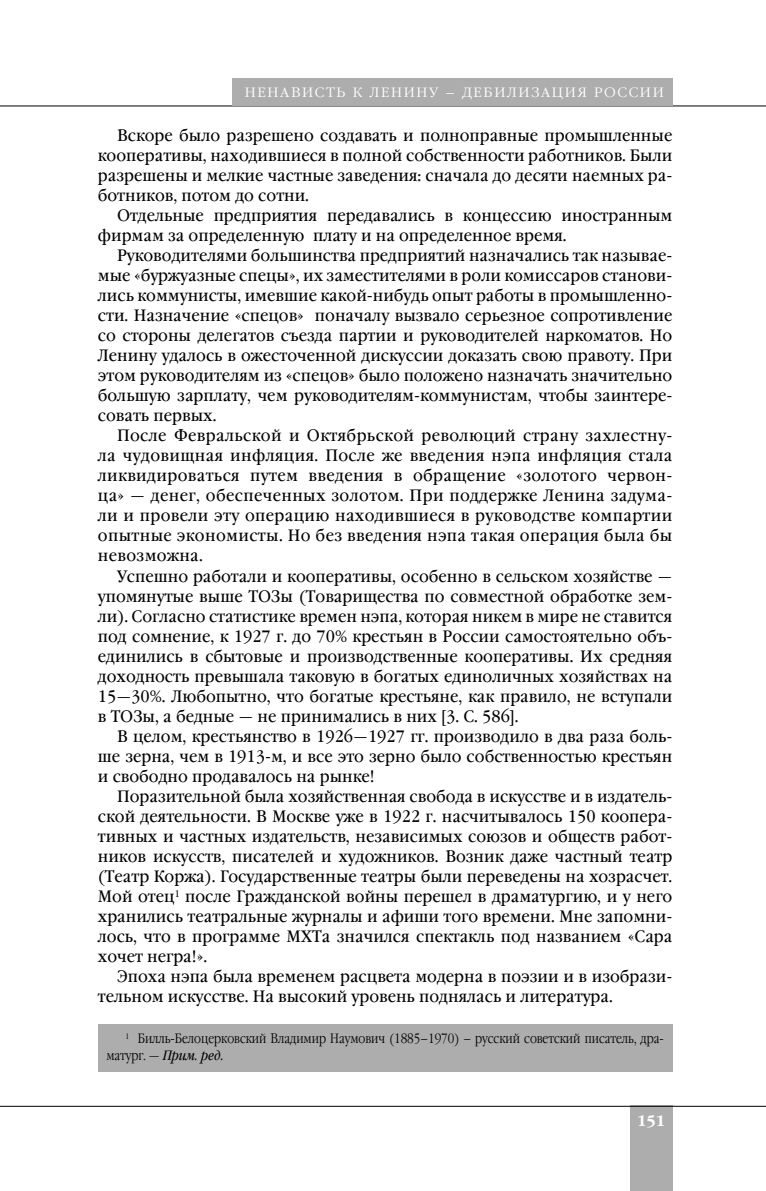
<style>
.page{position:relative;width:766px;height:1191px;background:#fff}
.page>*{position:absolute;margin:0;border:0;box-sizing:border-box;transform-origin:0 0}
.t1{font:16.5px "Garamond Book Narrow C";color:#000;scale:1.1 1}
.t2{font:16.5px "Garamond Book Narrow C";letter-spacing:.02em;color:#000;scale:1.1 1}
.t3{font:700 15px "Garamond C";color:#fff}
.t4{font:300 13.5px/16.5px "Garamond Narrow C";color:#000}
.t5{font:300 13.5px "Garamond Narrow C";letter-spacing:.1em;color:#fff;scale:1.25 1}
.s1{font-family:"Garamond Book Narrow C";font-weight:400;font-style:italic}
</style>
<div class="page">
<div style="left:629px;top:1106px;width:43px;height:85px;background:#adadad"></div>
<hr style="left:0;top:1106px;width:765px;height:1px;background:#000">
<hr style="left:0;top:106px;width:765px;height:1px;background:#000">
<div style="left:232px;top:78px;width:440px;height:28px;background:#adadad"></div>
<div style="left:98px;top:1024px;width:574px;height:47px;background:#adadad"></div>
<p class="t5" style="left:245px;top:87px;width:336px">НЕНАВИСТЬ К ЛЕНИНУ – ДЕБИЛИЗАЦИЯ РОССИИ</p>
<p class="t1" style="left:117px;top:128px;width:506px">Вскоре было разрешено создавать и полноправные промышленные</p>
<p class="t1" style="left:98px;top:148px;width:523px">кооперативы, находившиеся в полной собственности работников. Были</p>
<p class="t1" style="left:98px;top:168px;width:523px">разрешены и мелкие частные заведения: сначала до десяти наемных ра-</p>
<p class="t1" style="left:98px;top:188px;width:193px">ботников, потом до сотни.</p>
<p class="t1" style="left:117px;top:209px;width:506px">Отдельные предприятия передавались в концессию иностранным</p>
<p class="t1" style="left:98px;top:229px;width:427px">фирмам за определенную плату и на определенное время.</p>
<p class="t1" style="left:117px;top:249px;width:506px">Руководителями большинства предприятий назначались так называе-</p>
<p class="t1" style="left:98px;top:269px;width:523px">мые «буржуазные спецы», их заместителями в роли комиссаров станови-</p>
<p class="t1" style="left:98px;top:289px;width:523px">лись коммунисты, имевшие какой-нибудь опыт работы в промышленно-</p>
<p class="t1" style="left:98px;top:309px;width:523px">сти. Назначение «спецов» поначалу вызвало серьезное сопротивление</p>
<p class="t1" style="left:98px;top:329px;width:523px">со стороны делегатов съезда партии и руководителей наркоматов. Но</p>
<p class="t1" style="left:98px;top:349px;width:523px">Ленину удалось в ожесточенной дискуссии доказать свою правоту. При</p>
<p class="t1" style="left:98px;top:369px;width:523px">этом руководителям из «спецов» было положено назначать значительно</p>
<p class="t1" style="left:98px;top:389px;width:523px">большую зарплату, чем руководителям-коммунистам, чтобы заинтере-</p>
<p class="t1" style="left:98px;top:409px;width:109px">совать первых.</p>
<p class="t2" style="left:117px;top:429px;width:506px">После Февральской и Октябрьской революций страну захлестну-</p>
<p class="t2" style="left:98px;top:449px;width:523px">ла чудовищная инфляция. После же введения нэпа инфляция стала</p>
<p class="t2" style="left:98px;top:469px;width:523px">ликвидироваться путем введения в обращение «золотого червон-</p>
<p class="t2" style="left:98px;top:489px;width:523px">ца» — денег, обеспеченных золотом. При поддержке Ленина задума-</p>
<p class="t2" style="left:98px;top:509px;width:523px">ли и провели эту операцию находившиеся в руководстве компартии</p>
<p class="t2" style="left:98px;top:529px;width:523px">опытные экономисты. Но без введения нэпа такая операция была бы</p>
<p class="t2" style="left:98px;top:549px;width:97px">невозможна.</p>
<p class="t1" style="left:117px;top:569px;width:506px">Успешно работали и кооперативы, особенно в сельском хозяйстве —</p>
<p class="t1" style="left:98px;top:589px;width:523px">упомянутые выше ТОЗы (Товарищества по совместной обработке зем-</p>
<p class="t1" style="left:98px;top:609px;width:523px">ли). Согласно статистике времен нэпа, которая никем в мире не ставится</p>
<p class="t1" style="left:98px;top:629px;width:523px">под сомнение, к 1927 г. до 70% крестьян в России самостоятельно объ-</p>
<p class="t1" style="left:98px;top:649px;width:523px">единились в сбытовые и производственные кооперативы. Их средняя</p>
<p class="t1" style="left:98px;top:669px;width:523px">доходность превышала таковую в богатых единоличных хозяйствах на</p>
<p class="t1" style="left:98px;top:689px;width:523px">15—30%. Любопытно, что богатые крестьяне, как правило, не вступали</p>
<p class="t1" style="left:98px;top:709px;width:384px">в ТОЗы, а бедные — не принимались в них [3. С. 586].</p>
<p class="t1" style="left:117px;top:729px;width:506px">В целом, крестьянство в 1926—1927 гг. производило в два раза боль-</p>
<p class="t1" style="left:98px;top:749px;width:523px">ше зерна, чем в 1913-м, и все это зерно было собственностью крестьян</p>
<p class="t1" style="left:98px;top:769px;width:253px">и свободно продавалось на рынке!</p>
<p class="t1" style="left:117px;top:789px;width:506px">Поразительной была хозяйственная свобода в искусстве и в издатель-</p>
<p class="t1" style="left:98px;top:809px;width:523px">ской деятельности. В Москве уже в 1922 г. насчитывалось 150 коопера-</p>
<p class="t1" style="left:98px;top:829px;width:523px">тивных и частных издательств, независимых союзов и обществ работ-</p>
<p class="t1" style="left:98px;top:849px;width:523px">ников искусств, писателей и художников. Возник даже частный театр</p>
<p class="t1" style="left:98px;top:869px;width:523px">(Театр Коржа). Государственные театры были переведены на хозрасчет.</p>
<p class="t1" style="left:98px;top:889px;width:523px">Мой отец<sup>1</sup> после Гражданской войны перешел в драматургию, и у него</p>
<p class="t1" style="left:98px;top:909px;width:523px">хранились театральные журналы и афиши того времени. Мне запомни-</p>
<p class="t1" style="left:98px;top:929px;width:523px">лось, что в программе МХТа значился спектакль под названием «Сара</p>
<p class="t1" style="left:98px;top:949px;width:101px">хочет негра!».</p>
<p class="t1" style="left:117px;top:969px;width:506px">Эпоха нэпа была временем расцвета модерна в поэзии и в изобрази-</p>
<p class="t1" style="left:98px;top:989px;width:469px">тельном искусстве. На высокий уровень поднялась и литература.</p>
<p class="t4" style="left:106px;top:1031px;width:559px;text-indent:19px"><sup>1</sup> Билль-Белоцерковский Владимир Наумович (1885–1970) – русский советский писатель, дра&shy;матург. — <span class="s1">Прим. ред.</span></p>
<p class="t3" style="left:637px;top:1114px;width:29px">151</p>
</div>
